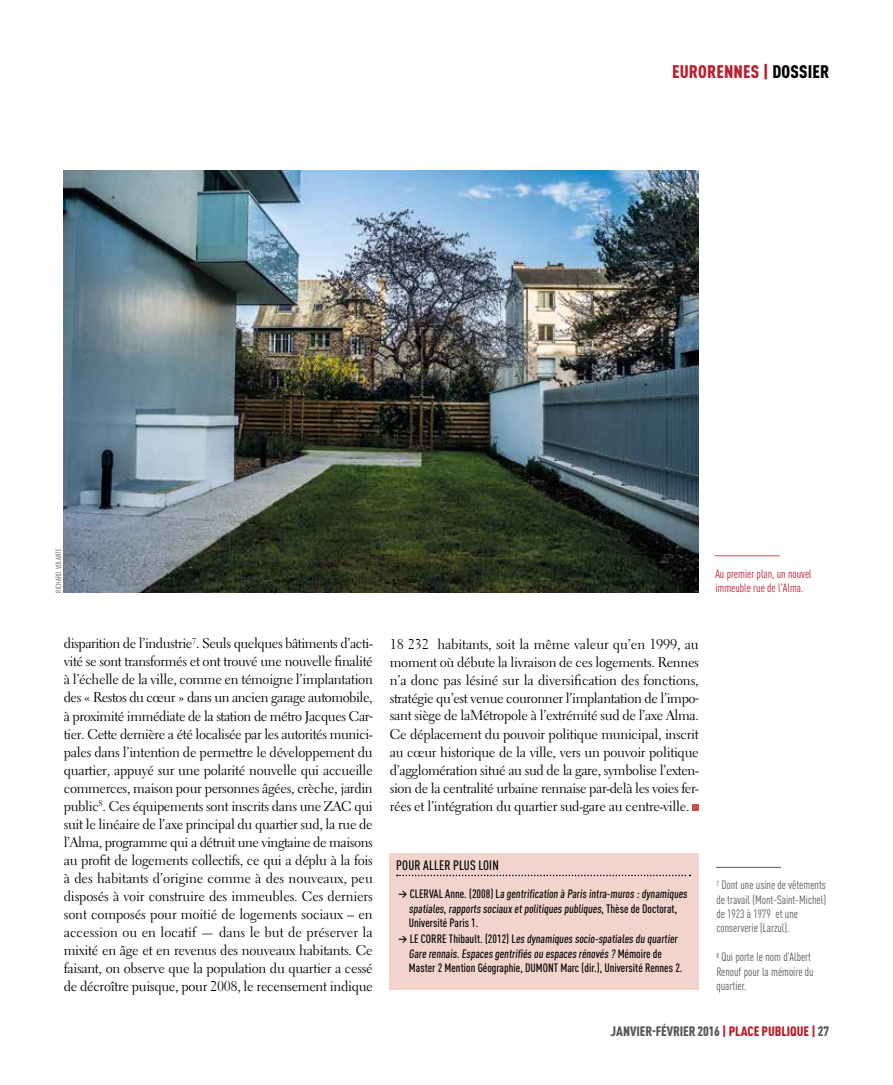
<style>
.page{position:relative;width:893px;height:1085px;background:#fff}
.page>*{position:absolute;margin:0;border:0;box-sizing:border-box;transform-origin:0 0}
.t1{font:900 condensed 18px "DINOT";letter-spacing:.01em;color:#ba1f2c}
.t2{font:14.1px/18px "Electra LT Std";letter-spacing:-.02em;color:#000;text-align:justify}
.t3{font:900 condensed 13.5px "DINOT";letter-spacing:-.005em;color:#575756}
.t4{font:500 condensed 13.5px "DINOT";letter-spacing:.01em;color:#000}
.t5{font:500 condensed 12px/14.4px "DINOT";color:#000}
.t6{font:condensed 12px/14.4px "DINOT";color:#575756}
.t7{font:condensed 12px "DINOT";color:#ba1f2c}
.t8{font:condensed 7.5px "DINOT";letter-spacing:.01em;color:#575756}
.s1{color:#000}
.s2{font-size:13.5px}
.s3{color:#ba1f2c}
</style>
<div class="page">
<hr style="left:716px;top:866px;width:65px;height:1px;background:#575756">
<svg style="left:693px;top:804px;width:6px;height:6px"></svg>
<div style="left:390px;top:853px;width:309px;height:136px;background:#f2d4cd"></div>
<svg style="left:397px;top:874px;width:293px;height:2px"></svg>
<img style="left:64px;top:170px;width:635px;height:422px">
<hr style="left:715px;top:555px;width:65px;height:1px;background:#c84f4a">
<p class="t8" style="left:54px;top:592px;width:45px;rotate:-90deg">Richard volante</p>
<p class="t1" style="left:672px;top:60px;width:159px">EURORENNES | <span class="s1">DOSSIER</span></p>
<p class="t7" style="left:715px;top:566px;width:98px">Au premier plan, un nouvel</p>
<p class="t7" style="left:715px;top:580px;width:90px">immeuble rue de l'Alma.</p>
<p class="t2" style="left:64px;top:634px;width:311px">disparition de l’industrie<sup>7</sup>. Seuls quelques bâtiments d’acti&shy;vité se sont transformés et ont trouvé une nouvelle finalité à l’échelle de la ville, comme en témoigne l’implantation des « Restos du cœur » dans un ancien garage automobile, à proximité immédiate de la station de métro Jacques Car&shy;tier. Cette dernière a été localisée par les autorités munici&shy;pales dans l’intention de permettre le développement du quartier, appuyé sur une polarité nouvelle qui accueille commerces, maison pour personnes âgées, crèche, jardin public<sup>8</sup>. Ces équipements sont inscrits dans une ZAC qui suit le linéaire de l’axe principal du quartier sud, la rue de l’Alma, programme qui a détruit une vingtaine de maisons au profit de logements collectifs, ce qui a déplu à la fois à des habitants d’origine comme à des nouveaux, peu disposés à voir construire des immeubles. Ces derniers sont composés pour moitié de logements sociaux – en accession ou en locatif — dans le but de préserver la mixité en âge et en revenus des nouveaux habitants. Ce faisant, on observe que la population du quartier a cessé de décroître puisque, pour 2008, le recensement indique</p>
<p class="t2" style="left:390px;top:634px;width:311px">18 232 habitants, soit la même valeur qu’en 1999, au moment où débute la livraison de ces logements. Rennes n’a donc pas lésiné sur la diversification des fonctions, stratégie qu’est venue couronner l’implantation de l’impo&shy;sant siège de laMétropole à l’extrémité sud de l’axe Alma.<br>Ce déplacement du pouvoir politique municipal, inscrit au cœur historique de la ville, vers un pouvoir politique d’agglomération situé au sud de la gare, symbolise l’exten&shy;sion de la centralité urbaine rennaise par-delà les voies fer&shy;rées et l’intégration du quartier sud-gare au centre-ville.</p>
<p class="t4" style="left:396px;top:857px;width:64px">POUR Aller plus</p>
<p class="t4" style="left:478px;top:857px;width:22px">loin</p>
<p class="t5" style="left:409px;top:886px;width:281px;text-indent:-11px"><span class="s2">→</span> CLERVAL Anne. (2008) La gentrification à Paris intra-muros :dynamiques spatiales,rapports sociaux etpolitiques publiques, T hèse de Doctorat,<br>Université Paris 1.</p>
<p class="t5" style="left:409px;top:931px;width:275px;text-indent:-11px"><span class="s2">→</span> LE CORRE T hibault. (2012) Les dynamiques socio-spatiales du quartier<br>Gare rennais.Espaces gentrifiés ou espaces rénovés ? Mémoire de<br>Master 2 Mention Géographie, DUMONT Marc (dir.), Université Rennes 2.</p>
<p class="t6" style="left:716px;top:877px;width:111px"><sup>7</sup> Dont une usine de vêtements de travail (Mont-Saint-Michel) de 1923 à 1979 et une conserverie (Larzul).</p>
<p class="t6" style="left:716px;top:949px;width:99px"><sup>8</sup> Qui porte le nom d’Albert<br>Renouf pour la mémoire du quartier.</p>
<p class="t3" style="left:611px;top:1022px;width:220px">JANVIER-FÉVRIER 2016 <span class="s3">| PLACE PUBLIQUE |</span> 27</p>
</div>
